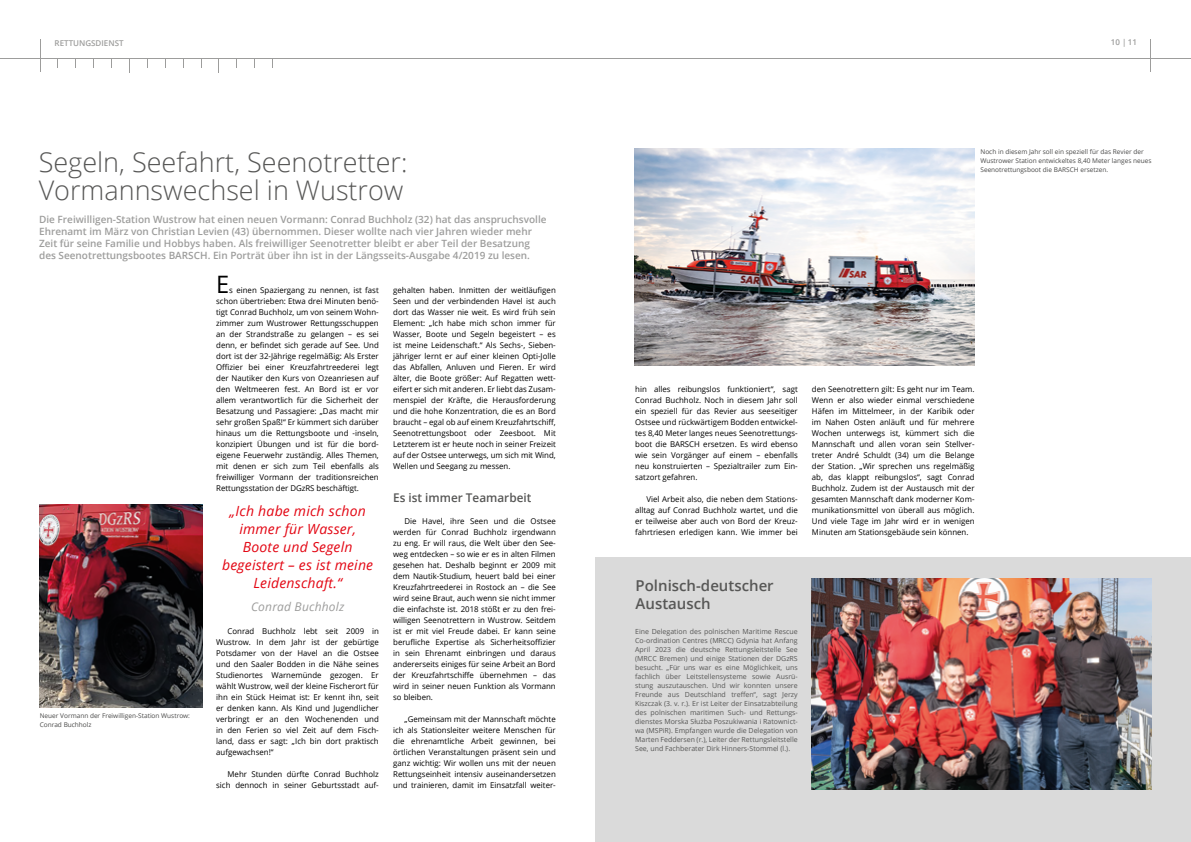
<style>
.page{position:relative;width:1191px;height:842px;background:#fff}
.page>*{position:absolute;margin:0;border:0;box-sizing:border-box;transform-origin:0 0}
.t1{font:300 27px/28px "Open Sans";color:#575756}
.t2{font:24px "Open Sans";color:#000}
.t3{font:600 15px/18px "Open Sans";color:#575756}
.t4{font:italic 14px/18px "Open Sans";letter-spacing:.015em;color:#e30613;text-align:center}
.t5{font:600 12px "Open Sans";color:#575756}
.t6{font:italic 12px "Open Sans";letter-spacing:.015em;color:#9d9d9c}
.t7{font:600 10px/12px "Open Sans";color:#9d9d9c}
.t8{font:8px/11px "Open Sans";color:#000;text-align:justify}
.t9{font:600 8px "Open Sans";color:#9d9d9c}
.t10{font:7px/9px "Open Sans";color:#575756;text-align:justify}
.t11{font:6.5px/9px "Open Sans";color:#4a4a49}
</style>
<div class="page">
<hr style="left:40px;top:40px;width:1px;height:32px;background:#9d9d9c">
<hr style="left:1150px;top:40px;width:1px;height:32px;background:#9d9d9c">
<svg style="left:129px;top:60px;width:1px;height:12px"></svg>
<hr style="left:0;top:59px;width:1191px;height:1px;background:#9d9d9c">
<div style="left:595px;top:558px;width:596px;height:284px;background:#dadada"></div>
<img style="left:635px;top:148px;width:339px;height:218px">
<img style="left:812px;top:578px;width:339px;height:211px">
<img style="left:40px;top:504px;width:162px;height:203px">
<p class="t9" style="left:55px;top:38px;width:71px">RETTUNGSDIENST</p>
<p class="t9" style="left:1110px;top:37px;width:28px">10 | 11</p>
<h1 class="t1" style="left:39px;top:147px;width:370px">Segeln, Seefahrt, Seenotretter:<br>Vormannswechsel in Wustrow</h1>
<p class="t7" style="left:39px;top:213px;width:509px">Die Freiwilligen-Station Wustrow hat einen neuen Vormann: Conrad Buchholz (32) hat das anspruchsvolle Ehrenamt im März von Christian Levien (43) übernommen. Dieser wollte nach vier Jahren wieder mehr Zeit für seine Familie und Hobbys haben. Als freiwilliger Seenotretter bleibt er aber Teil der Besatzung des Seenotrettungsbootes BARSCH. Ein Porträt über ihn ist in der Längsseits-Ausgabe 4/2019 zu lesen.</p>
<p class="t8" style="left:393px;top:284px;width:164px">gehalten haben. Inmitten der weitläufigen Seen und der verbindenden Havel ist auch dort das Wasser nie weit. Es wird früh sein Element: „Ich habe mich schon immer für Wasser, Boote und Segeln begeistert – es ist meine Leidenschaft.“ Als Sechs-, Sieben&shy;jähriger lernt er auf einer kleinen Opti-Jolle das Abfallen, Anluven und Fieren. Er wird älter, die Boote größer: Auf Regatten wett&shy;eifert er sich mit anderen. Er liebt das Zusam&shy;menspiel der Kräfte, die Herausforderung und die hohe Konzentration, die es an Bord braucht – egal ob auf einem Kreuzfahrtschiff, Seenotrettungsboot oder Zeesboot. Mit Letzterem ist er heute noch in seiner Freizeit auf der Ostsee unterwegs, um sich mit Wind, Wellen und Seegang zu messen.</p>
<h3 class="t5" style="left:393px;top:489px;width:140px">Es ist immer Teamarbeit</h3>
<p class="t8" style="left:393px;top:515px;width:164px;text-indent:11px">Die Havel, ihre Seen und die Ostsee werden für Conrad Buchholz irgendwann zu eng. Er will raus, die Welt über den See&shy;weg entdecken – so wie er es in alten Filmen gesehen hat. Deshalb beginnt er 2009 mit dem Nautik-Studium, heuert bald bei einer Kreuzfahrtreederei in Rostock an – die See wird seine Braut, auch wenn sie nicht immer die einfachste ist. 2018 stößt er zu den frei&shy;willigen Seenotrettern in Wustrow. Seitdem ist er mit viel Freude dabei. Er kann seine berufliche Expertise als Sicherheitsoffizier in sein Ehrenamt einbringen und daraus andererseits einiges für seine Arbeit an Bord der Kreuzfahrtschiffe übernehmen – das wird in seiner neuen Funktion als Vormann so bleiben.</p>
<p class="t8" style="left:393px;top:713px;width:164px;text-indent:11px">„Gemeinsam mit der Mannschaft möchte ich als Stationsleiter weitere Menschen für die ehrenamtliche Arbeit gewinnen, bei örtlichen Veranstaltungen präsent sein und ganz wichtig: Wir wollen uns mit der neuen Rettungseinheit intensiv auseinandersetzen und trainieren, damit im Einsatzfall weiter-</p>
<h2 class="t2" style="left:216px;top:268px;width:15px">E</h2>
<p class="t8" style="left:216px;top:284px;width:164px;text-indent:13px">s einen Spaziergang zu nennen, ist fast schon übertrieben: Etwa drei Minuten benö&shy;tigt Conrad Buchholz, um von seinem Wohn&shy;zimmer zum Wustrower Rettungsschuppen an der Strandstraße zu gelangen – es sei denn, er befindet sich gerade auf See. Und dort ist der 32-Jährige regelmäßig: Als Erster Offizier bei einer Kreuzfahrtreederei legt der Nautiker den Kurs von Ozeanriesen auf den Weltmeeren fest. An Bord ist er vor allem verantwortlich für die Sicherheit der Besatzung und Passagiere: „Das macht mir sehr großen Spaß!“ Er kümmert sich darüber hinaus um die Rettungsboote und -inseln, konzipiert Übungen und ist für die bord&shy;eigene Feuerwehr zuständig. Alles Themen, mit denen er sich zum Teil ebenfalls als freiwilliger Vormann der traditionsreichen Rettungsstation der DGzRS beschäftigt.</p>
<h3 class="t4" style="left:222px;top:501px;width:152px">„Ich habe mich schon immer für Wasser,<br>Boote und Segeln begeistert – es ist meine<br>Leidenschaft.“</h3>
<h3 class="t6" style="left:251px;top:599px;width:95px">Conrad Buchholz</h3>
<p class="t8" style="left:216px;top:625px;width:164px;text-indent:11px">Conrad Buchholz lebt seit 2009 in Wustrow. In dem Jahr ist der gebürtige Potsdamer von der Havel an die Ostsee und den Saaler Bodden in die Nähe seines Studienortes Warnemünde gezogen. Er wählt Wustrow, weil der kleine Fischerort für ihn ein Stück Heimat ist: Er kennt ihn, seit er denken kann. Als Kind und Jugendlicher verbringt er an den Wochenenden und in den Ferien so viel Zeit auf dem Fisch&shy;land, dass er sagt: „Ich bin dort praktisch aufgewachsen!“</p>
<p class="t8" style="left:216px;top:768px;width:164px;text-align:right">Mehr Stunden dürfte Conrad Buchholz sich dennoch in seiner Geburtsstadt auf-</p>
<p class="t11" style="left:40px;top:711px;width:152px">Neuer Vormann der Freiwilligen-Station Wustrow:<br>Conrad Buchholz</p>
<p class="t11" style="left:980px;top:147px;width:173px">Noch in diesem Jahr soll ein speziell für das Revier der<br>Wustrower Station entwickeltes 8,40 Meter langes neues<br>Seenotrettungsboot die BARSCH ersetzen.</p>
<p class="t8" style="left:635px;top:383px;width:164px">hin alles reibungslos funktioniert“, sagt Conrad Buchholz. Noch in diesem Jahr soll ein speziell für das Revier aus seeseitiger Ostsee und rückwärtigem Bodden entwickel&shy;tes 8,40 Meter langes neues Seenotrettungs&shy;boot die BARSCH ersetzen. Es wird ebenso wie sein Vorgänger auf einem – ebenfalls neu konstruierten – Spezialtrailer zum Ein&shy;satzort gefahren.</p>
<p class="t8" style="left:635px;top:493px;width:164px;text-indent:11px">Viel Arbeit also, die neben dem Stations&shy;alltag auf Conrad Buchholz wartet, und die er teilweise aber auch von Bord der Kreuz&shy;fahrtriesen erledigen kann. Wie immer bei</p>
<p class="t8" style="left:812px;top:383px;width:164px">den Seenotrettern gilt: Es geht nur im Team.<br>Wenn er also wieder einmal verschiedene Häfen im Mittelmeer, in der Karibik oder im Nahen Osten anläuft und für mehrere Wochen unterwegs ist, kümmert sich die Mannschaft und allen voran sein Stellver&shy;treter André Schuldt (34) um die Belange der Station. „Wir sprechen uns regelmäßig ab, das klappt reibungslos“, sagt Conrad Buchholz. Zudem ist der Austausch mit der gesamten Mannschaft dank moderner Kom&shy;munikationsmittel von überall aus möglich.<br>Und viele Tage im Jahr wird er in wenigen Minuten am Stationsgebäude sein können.</p>
<h3 class="t3" style="left:635px;top:576px;width:140px">Polnisch-deutscher<br>Austausch</h3>
<p class="t10" style="left:635px;top:626px;width:164px">Eine Delegation des polnischen Maritime Rescue Co-ordination Centres (MRCC) Gdynia hat Anfang April 2023 die deutsche Rettungsleitstelle See (MRCC Bremen) und einige Stationen der DGzRS besucht. „Für uns war es eine Möglichkeit, uns fachlich über Leitstellensysteme sowie Ausrü&shy;stung auszutauschen. Und wir konnten unsere Freunde aus Deutschland treffen“, sagt Jerzy Kiszczak (3. v. r.). Er ist Leiter der Einsatzabteilung des polnischen maritimen Such- und Rettungs&shy;dienstes Morska Służba Poszukiwania i Ratownict&shy;wa (MSPiR). Empfangen wurde die Delegation von Marten Feddersen (r.), Leiter der Rettungsleitstelle See, und Fachberater Dirk Hinners-Stommel (l.).</p>
</div>
